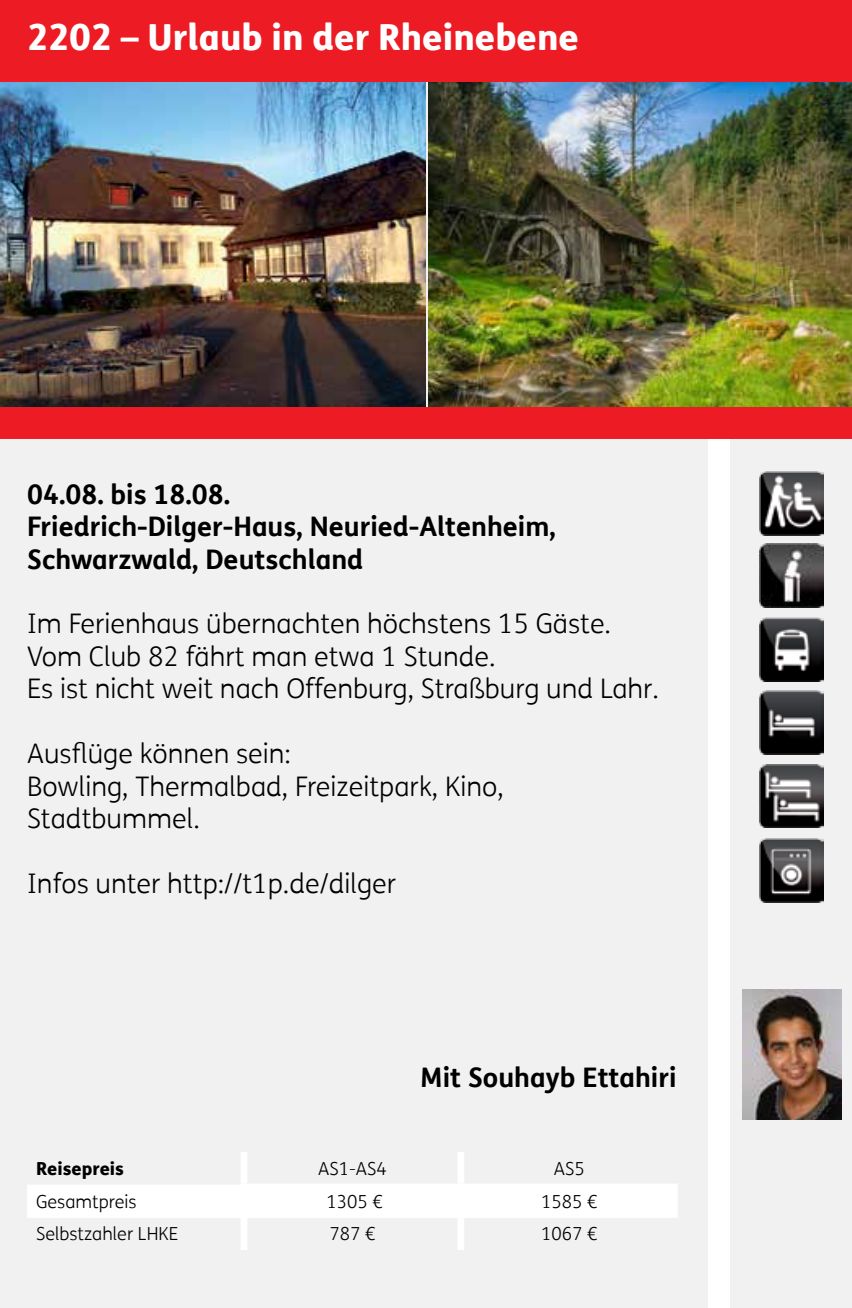
<style>
.page{position:relative;width:852px;height:1308px;background:#fff}
.page>*{position:absolute;margin:0;border:0;box-sizing:border-box;transform-origin:0 0}
.t1{font:800 36px "FS Me";color:#fff}
.t2{font:300 27px/32.4px "FS Me";color:#000}
.t3{font:700 27px/32.4px "FS Me";color:#000}
.t4{font:300 18px "FS Me";color:#000}
.t5{font:800 18px "FS Me";color:#000}
</style>
<div class="page">
<div style="left:729px;top:439px;width:122px;height:868px;background:#f1f1f2"></div>
<div style="left:0;top:439px;width:707px;height:868px;background:#f1f1f2"></div>
<div style="left:0;top:0;width:851px;height:439px;background:#ed1c24"></div>
<img style="left:759px;top:617px;width:64px;height:64px">
<svg style="left:425px;top:82px;width:3px;height:325px"></svg>
<img style="left:759px;top:838px;width:64px;height:64px">
<img style="left:759px;top:764px;width:64px;height:64px">
<img style="left:759px;top:690px;width:64px;height:64px">
<img style="left:759px;top:544px;width:64px;height:64px">
<img style="left:759px;top:471px;width:64px;height:64px">
<svg style="left:27px;top:1217px;width:650px;height:1px"></svg>
<div style="left:27px;top:1185px;width:650px;height:31px;background:#fff"></div>
<div style="left:240px;top:1152px;width:7px;height:31px;background:#fff"></div>
<div style="left:457px;top:1152px;width:7px;height:31px;background:#fff"></div>
<div style="left:240px;top:1185px;width:7px;height:32px;background:#fff"></div>
<div style="left:457px;top:1185px;width:7px;height:32px;background:#fff"></div>
<div style="left:240px;top:1217px;width:7px;height:32px;background:#fff"></div>
<div style="left:457px;top:1217px;width:7px;height:32px;background:#fff"></div>
<hr style="left:240px;top:1183px;width:221px;height:2px;background:#fff">
<hr style="left:461px;top:1183px;width:216px;height:2px;background:#fff">
<hr style="left:27px;top:1216px;width:217px;height:1px;background:#fff">
<hr style="left:244px;top:1216px;width:217px;height:1px;background:#fff">
<hr style="left:461px;top:1216px;width:216px;height:1px;background:#fff">
<img style="left:428px;top:82px;width:423px;height:325px">
<img style="left:0;top:82px;width:425px;height:325px">
<img style="left:742px;top:989px;width:99px;height:130px">
<h1 class="t1" style="left:27px;top:9px;width:553px">2202 – Urlaub in der Rheinebene</h1>
<p class="t3" style="left:27px;top:477px;width:530px">04.08. bis 18.08.<br>Friedrich-Dilger-Haus, Neuried-Altenheim,<br>Schwarzwald, Deutschland</p>
<p class="t2" style="left:27px;top:607px;width:633px">Im Ferienhaus übernachten höchstens 15 Gäste.<br>Vom Club 82 fährt man etwa 1 Stunde.<br>Es ist nicht weit nach Offenburg, Straßburg und Lahr.</p>
<p class="t2" style="left:27px;top:736px;width:478px">Ausflüge können sein:<br>Bowling, Thermalbad, Freizeitpark, Kino,<br>Stadtbummel.</p>
<p class="t2" style="left:27px;top:866px;width:370px">Infos unter http://t1p.de/dilger</p>
<p class="t3" style="left:420px;top:1060px;width:258px">Mit Souhayb Ettahiri</p>
<p class="t5" style="left:36px;top:1153px;width:89px">Reisepreis</p>
<p class="t4" style="left:318px;top:1156px;width:70px">AS1-AS4</p>
<p class="t4" style="left:554px;top:1156px;width:32px">AS5</p>
<p class="t4" style="left:36px;top:1189px;width:102px">Gesamtpreis</p>
<p class="t4" style="left:326px;top:1189px;width:58px">1305 €</p>
<p class="t4" style="left:541px;top:1189px;width:58px">1585 €</p>
<p class="t4" style="left:36px;top:1221px;width:144px">Selbstzahler LHKE</p>
<p class="t4" style="left:329px;top:1221px;width:47px">787 €</p>
<p class="t4" style="left:541px;top:1221px;width:58px">1067 €</p>
</div>
